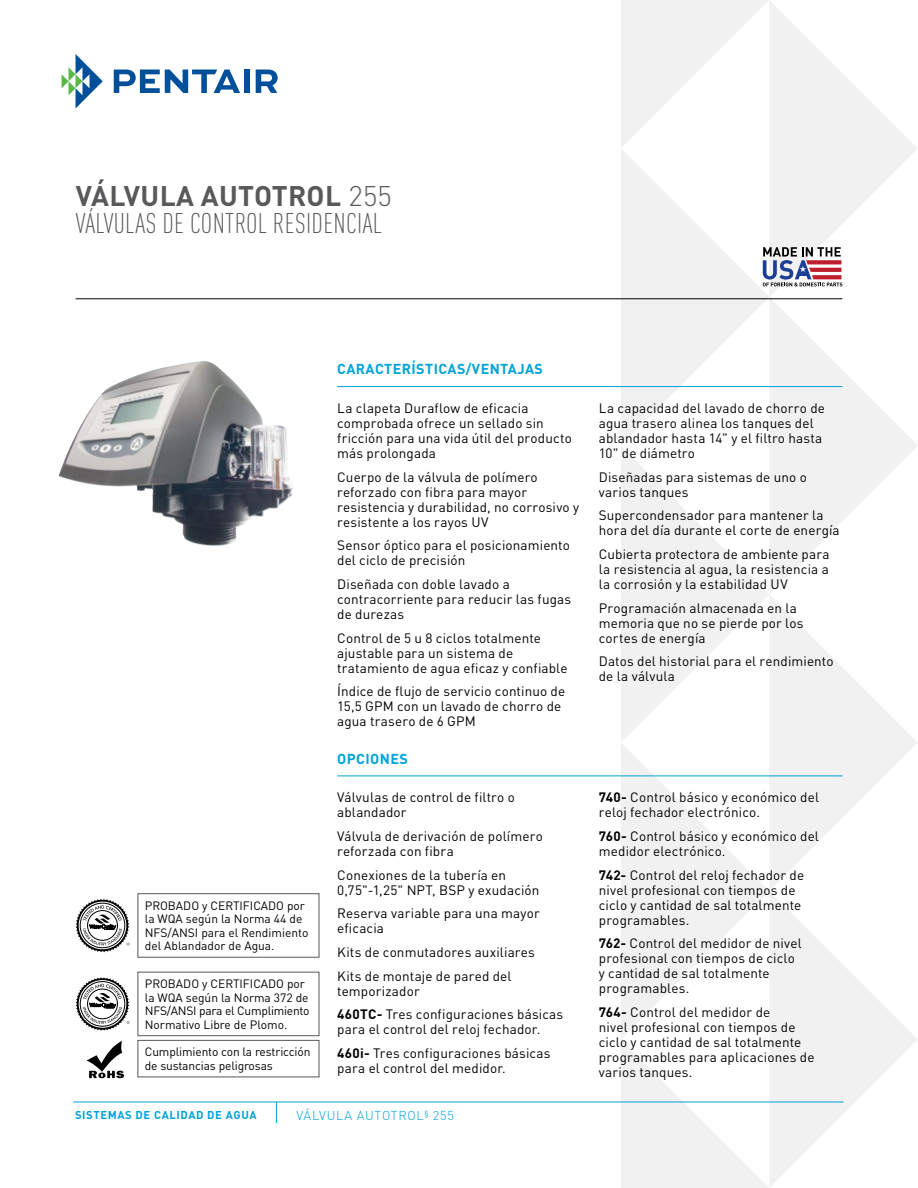
<style>
.page{position:relative;width:918px;height:1188px;background:#fff}
.page>*{position:absolute;margin:0;border:0;box-sizing:border-box;transform-origin:0 0}
.t1{font:300 condensed 28.05px/27px "DIN Pro";letter-spacing:.01em;color:#58595b}
.t2{font:700 14.25px "DIN Pro";letter-spacing:.03em;color:#00a3d8}
.t3{font:13.5px/15px "DIN Pro";letter-spacing:.01em;color:#000}
.t4{font:300 12.75px "DIN Pro";letter-spacing:.06em;color:#00a3d8}
.t5{font:12px/13.5px "DIN Pro";color:#000}
.t6{font:700 11.25px "DIN Pro";letter-spacing:.05em;color:#00a3d8}
.s1{font-weight:700;font-stretch:normal}
.s2{font-stretch:normal}
.s3{font-weight:700}
</style>
<div class="page">
<svg style="left:62px;top:54px;width:41px;height:55px"></svg>
<svg style="left:114px;top:70px;width:126px;height:23px"></svg>
<div style="left:244px;top:70px;width:5px;height:23px;background:#004f9a"></div>
<svg style="left:256px;top:70px;width:22px;height:23px"></svg>
<svg style="left:276px;top:1103px;width:1px;height:20px"></svg>
<svg style="left:621px;top:0;width:296px;height:148px;fill:#f6f6f6"></svg>
<svg style="left:621px;top:148px;width:296px;height:297px;fill:#f3f3f4"></svg>
<svg style="left:621px;top:445px;width:296px;height:298px"></svg>
<svg style="left:621px;top:743px;width:296px;height:444px"></svg>
<svg style="left:621px;top:1040px;width:148px;height:148px"></svg>
<hr style="left:337px;top:386px;width:505px;height:1px;background:#00a3d8">
<hr style="left:337px;top:776px;width:505px;height:1px;background:#00a3d8">
<div style="left:138px;top:972px;width:181px;height:64px;border:1px solid #58595b"></div>
<div style="left:138px;top:1040px;width:181px;height:37px;border:1px solid #58595b"></div>
<svg style="left:87px;top:1041px;width:37px;height:37px"></svg>
<svg style="left:763px;top:247px;width:79px;height:39px"></svg>
<img style="left:59px;top:361px;width:234px;height:185px">
<hr style="left:73px;top:1102px;width:770px;height:1px;background:#00a3d8">
<hr style="left:76px;top:298px;width:766px;height:1px;background:#000">
<svg style="left:76px;top:899px;width:54px;height:53px"></svg>
<svg style="left:76px;top:977px;width:54px;height:54px"></svg>
<h1 class="t1" style="left:76px;top:181px;width:318px"><span class="s1">VÁLVULA AUTOTROL</span> <span class="s2">255<br></span>VÁLVULAS DE CONTROL RESIDENCIAL</h1>
<p class="t5" style="left:145px;top:898px;width:165px">PROBADO y CERTIFICADO por la WQA según la Norma 44 de<br>NFS/ANSI para el Rendimiento del Ablandador de Agua.</p>
<p class="t5" style="left:145px;top:976px;width:166px">PROBADO y CERTIFICADO por la WQA según la Norma 372 de<br>NFS/ANSI para el Cumplimiento<br>Normativo Libre de Plomo.</p>
<p class="t5" style="left:145px;top:1044px;width:167px">Cumplimiento con la restricción de sustancias peligrosas</p>
<p class="t2" style="left:337px;top:357px;width:207px">CARACTERÍSTICAS/VENTAJAS</p>
<p class="t3" style="left:337px;top:399px;width:236px">La clapeta Duraflow de eficacia comprobada ofrece un sellado sin fricción para una vida útil del producto más prolongada</p>
<p class="t3" style="left:337px;top:468px;width:243px">Cuerpo de la válvula de polímero reforzado con fibra para mayor resistencia y durabilidad, no corrosivo y resistente a los rayos UV</p>
<p class="t3" style="left:337px;top:537px;width:234px">Sensor óptico para el posicionamiento del ciclo de precisión</p>
<p class="t3" style="left:337px;top:575px;width:236px">Diseñada con doble lavado a contracorriente para reducir las fugas de durezas</p>
<p class="t3" style="left:337px;top:629px;width:232px">Control de 5 u 8 ciclos totalmente ajustable para un sistema de tratamiento de agua eficaz y confiable</p>
<p class="t3" style="left:337px;top:683px;width:230px">Índice de flujo de servicio continuo de<br>15,5 GPM con un lavado de chorro de agua trasero de 6 GPM</p>
<p class="t2" style="left:337px;top:747px;width:72px">OPCIONES</p>
<p class="t3" style="left:337px;top:789px;width:179px">Válvulas de control de filtro o ablandador</p>
<p class="t3" style="left:337px;top:827px;width:207px">Válvula de derivación de polímero reforzada con fibra</p>
<p class="t3" style="left:337px;top:866px;width:204px">Conexiones de la tubería en<br>0,75"-1,25" NPT, BSP y exudación</p>
<p class="t3" style="left:337px;top:905px;width:204px">Reserva variable para una mayor eficacia</p>
<p class="t3" style="left:337px;top:939px;width:199px;line-height:23.7px">Kits de conmutadores auxiliares<br>Kits de montaje de pared del</p>
<p class="t3" style="left:337px;top:978px;width:228px;line-height:23.7px">temporizador<br><span class="s3">460TC-</span> Tres configuraciones básicas</p>
<p class="t3" style="left:337px;top:1016px;width:215px;line-height:23.7px">para el control del reloj fechador.<br><span class="s3">460i-</span> Tres configuraciones básicas</p>
<p class="t3" style="left:337px;top:1059px;width:170px">para el control del medidor.</p>
<p class="t6" style="left:75px;top:1106px;width:183px">SISTEMAS DE CALIDAD DE AGUA</p>
<p class="t4" style="left:296px;top:1106px;width:159px">VÁLVULA AUTOTROL<sup>§</sup> 255</p>
<p class="t3" style="left:599px;top:399px;width:228px">La capacidad del lavado de chorro de agua trasero alinea los tanques del ablandador hasta 14" y el filtro hasta<br>10" de diámetro</p>
<p class="t3" style="left:599px;top:468px;width:210px">Diseñadas para sistemas de uno o varios tanques</p>
<p class="t3" style="left:599px;top:507px;width:242px">Supercondensador para mantener la hora del día durante el corte de energía</p>
<p class="t3" style="left:599px;top:545px;width:232px;text-align:justify">Cubierta protectora de ambiente para la resistencia al agua, la resistencia a la corrosión y la estabilidad UV</p>
<p class="t3" style="left:599px;top:599px;width:206px">Programación almacenada en la memoria que no se pierde por los cortes de energía</p>
<p class="t3" style="left:599px;top:653px;width:236px">Datos del historial para el rendimiento de la válvula</p>
<p class="t3" style="left:599px;top:789px;width:222px"><span class="s3">740-</span> Control básico y económico del reloj fechador electrónico.</p>
<p class="t3" style="left:599px;top:827px;width:222px"><span class="s3">760-</span> Control básico y económico del medidor electrónico.</p>
<p class="t3" style="left:599px;top:866px;width:207px"><span class="s3">742-</span> Control del reloj fechador de nivel profesional con tiempos de ciclo y cantidad de sal totalmente programables.</p>
<p class="t3" style="left:599px;top:935px;width:204px"><span class="s3">762-</span> Control del medidor de nivel profesional con tiempos de ciclo y cantidad de sal totalmente programables.</p>
<p class="t3" style="left:599px;top:1003px;width:217px"><span class="s3">764-</span> Control del medidor de<br>nivel profesional con tiempos de ciclo y cantidad de sal totalmente programables para aplicaciones de varios tanques.</p>
</div>
